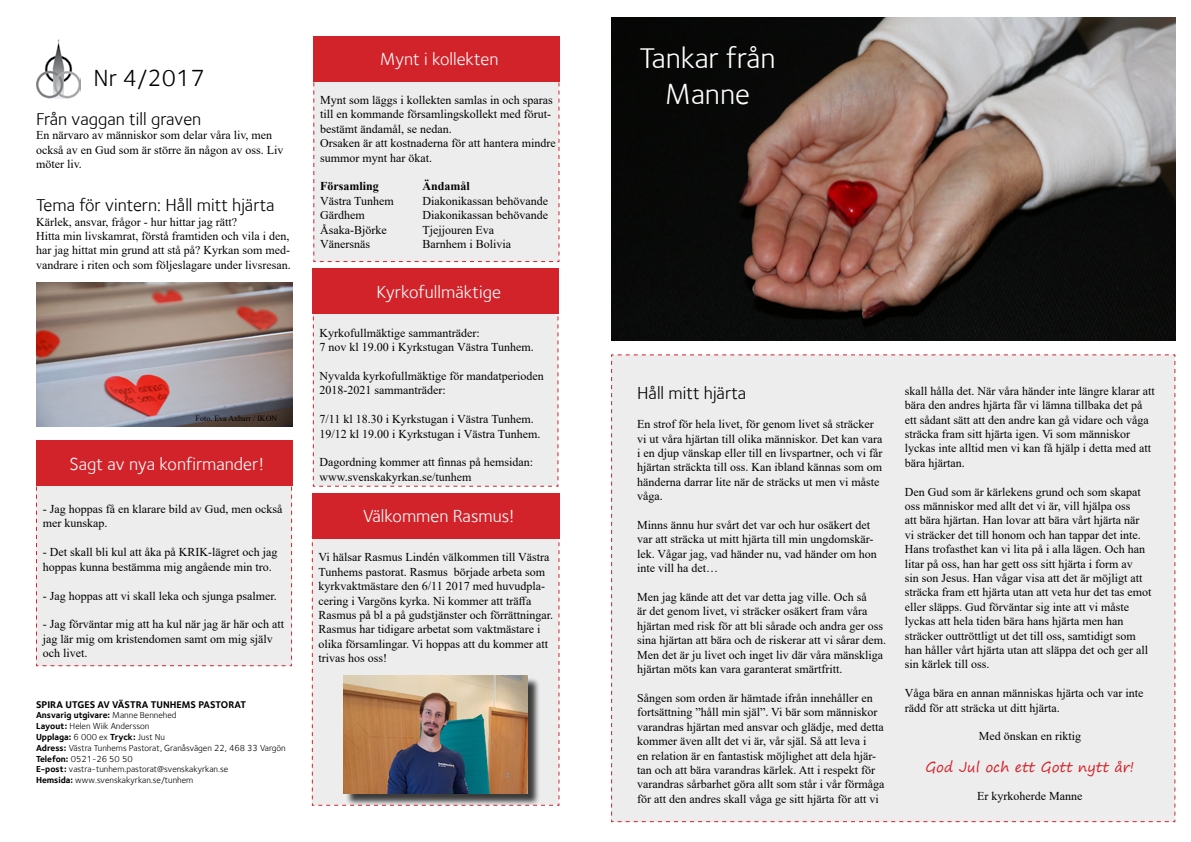
<style>
.page{position:relative;width:1191px;height:842px;background:#fff}
.page>*{position:absolute;margin:0;border:0;box-sizing:border-box;transform-origin:0 0}
.t1{font:30px/36px "Foundry Sterling";color:#fff;text-align:center}
.t2{font:24px "Foundry Sterling";color:#000}
.t3{font:18px "Foundry Sterling";color:#fff}
.t4{font:18px "Foundry Sterling";color:#000}
.t5{font:14px "Segoe Print";color:#d2232a}
.t6{font:12px/14.4px "Times New Roman";color:#000}
.t7{font:700 12px "Times New Roman";color:#000}
.t8{font:700 10px "Foundry Sterling";color:#000}
.t9{font:9px/10.8px "Foundry Sterling";color:#000}
.t10{font:8px "Times New Roman";color:#000}
.s1{font-weight:700}
</style>
<div class="page">
<img style="left:36px;top:40px;width:45px;height:59px">
<div style="left:312px;top:309px;width:247px;height:178px;background:#ededee"></div>
<div style="left:313px;top:75px;width:247px;height:187px;background:#ededee"></div>
<div style="left:311px;top:535px;width:249px;height:271px;background:#ededee"></div>
<img style="left:36px;top:282px;width:256px;height:145px">
<img style="left:611px;top:17px;width:564px;height:323px">
<div style="left:313px;top:36px;width:246px;height:45px;background:#d2232a"></div>
<div style="left:345px;top:678px;width:195px;height:129px;background:#000;opacity:.75"></div>
<img style="left:344px;top:676px;width:183px;height:118px">
<div style="left:313px;top:269px;width:246px;height:45px;background:#d2232a"></div>
<div style="left:312px;top:493px;width:247px;height:46px;background:#d2232a"></div>
<div style="left:36px;top:486px;width:256px;height:181px;background:#ededee"></div>
<div style="left:36px;top:440px;width:256px;height:46px;background:#d2232a"></div>
<div style="left:611px;top:354px;width:564px;height:469px;background:#ededee"></div>
<h2 class="t2" style="left:94px;top:64px;width:112px">Nr 4/2017</h2>
<h3 class="t4" style="left:36px;top:108px;width:167px">Från vaggan till graven</h3>
<p class="t6" style="left:36px;top:127px;width:249px">En närvaro av människor som delar våra liv, men också av en Gud som är större än någon av oss. Liv möter liv.</p>
<h3 class="t4" style="left:36px;top:195px;width:240px">Tema för vintern: Håll mitt hjärta</h3>
<p class="t6" style="left:36px;top:214px;width:256px">Kärlek, ansvar, frågor - hur hittar jag rätt?<br>Hitta min livskamrat, förstå framtiden och vila i den, har jag hittat min grund att stå på? Kyrkan som med&shy;vandrare i riten och som följeslagare under livsresan.</p>
<p class="t10" style="left:196px;top:412px;width:83px">Foto. Eva Axbarr / IKON</p>
<h3 class="t3" style="left:70px;top:453px;width:196px">Sagt av nya konfirmander!</h3>
<p class="t6" style="left:43px;top:501px;width:241px">- Jag hoppas få en klarare bild av Gud, men också mer kunskap.</p>
<p class="t6" style="left:43px;top:545px;width:236px">- Det skall bli kul att åka på KRIK-lägret och jag hoppas kunna bestämma mig angående min tro.</p>
<p class="t6" style="left:43px;top:588px;width:235px">- Jag hoppas att vi skall leka och sjunga psalmer.</p>
<p class="t6" style="left:43px;top:617px;width:243px">- Jag förväntar mig att ha kul när jag är här och att jag lär mig om kristendomen samt om mig själv och livet.</p>
<p class="t8" style="left:36px;top:698px;width:212px">SPIRA UTGES AV VÄSTRA TUNHEMS PASTORAT</p>
<p class="t9" style="left:36px;top:710px;width:251px"><span class="s1">Ansvarig utgivare:</span> Manne Bennehed<br><span class="s1">Layout:</span> Helen Wiik Andersson<br><span class="s1">Upplaga:</span> 6 000 ex <span class="s1">Tryck:</span> Just Nu<br><span class="s1">Adress:</span> Västra Tunhems Pastorat, Granåsvägen 22, 468 33 Vargön <span class="s1">Telefon:</span> 0521-26 50 50<br><span class="s1">E-post:</span> vastra-tunhem.pastorat@svenskakyrkan.se<br><span class="s1">Hemsida:</span> www.svenskakyrkan.se/tunhem</p>
<h3 class="t3" style="left:380px;top:49px;width:120px">Mynt i kollekten</h3>
<p class="t6" style="left:320px;top:92px;width:237px">Mynt som läggs i kollekten samlas in och sparas till en kommande församlingskollekt med förut&shy;bestämt ändamål, se nedan.<br>Orsaken är att kostnaderna för att hantera mindre summor mynt har ökat.</p>
<p class="t7" style="left:320px;top:178px;width:60px">Församling</p>
<p class="t7" style="left:422px;top:178px;width:49px">Ändamål</p>
<p class="t6" style="left:320px;top:193px;width:75px">Västra Tunhem</p>
<p class="t6" style="left:422px;top:193px;width:127px">Diakonikassan behövande</p>
<p class="t6" style="left:320px;top:208px;width:46px">Gärdhem</p>
<p class="t6" style="left:422px;top:208px;width:127px">Diakonikassan behövande</p>
<p class="t6" style="left:320px;top:222px;width:68px">Åsaka-Björke</p>
<p class="t6" style="left:422px;top:222px;width:73px">Tjejjouren Eva</p>
<p class="t6" style="left:320px;top:236px;width:51px">Vänersnäs</p>
<p class="t6" style="left:422px;top:236px;width:90px">Barnhem i Bolivia</p>
<h3 class="t3" style="left:376px;top:281px;width:126px">Kyrkofullmäktige</h3>
<p class="t6" style="left:319px;top:325px;width:216px">Kyrkofullmäktige sammanträder:<br>7 nov kl 19.00 i Kyrkstugan Västra Tunhem.</p>
<p class="t6" style="left:319px;top:368px;width:226px">Nyvalda kyrkofullmäktige för mandatperioden<br>2018-2021 sammanträder:</p>
<p class="t6" style="left:319px;top:411px;width:222px">7/11 kl 18.30 i Kyrkstugan i Västra Tunhem.<br>19/12 kl 19.00 i Kyrkstugan i Västra Tunhem.</p>
<p class="t6" style="left:319px;top:455px;width:215px">Dagordning kommer att finnas på hemsidan: www.svenskakyrkan.se/tunhem</p>
<h3 class="t3" style="left:363px;top:506px;width:153px">Välkommen Rasmus!</h3>
<p class="t6" style="left:318px;top:550px;width:236px">Vi hälsar Rasmus Lindén välkommen till Västra Tunhems pastorat. Rasmus började arbeta som kyrkvaktmästare den 6/11 2017 med huvudpla&shy;cering i Vargöns kyrka. Ni kommer att träffa Rasmus på bl a på gudstjänster och förrättningar.<br>Rasmus har tidigare arbetat som vaktmästare i olika församlingar. Vi hoppas att du kommer att trivas hos oss!</p>
<h1 class="t1" style="left:639px;top:40px;width:138px">Tankar från<br>Manne</h1>
<h3 class="t4" style="left:637px;top:383px;width:111px">Håll mitt hjärta</h3>
<p class="t6" style="left:637px;top:417px;width:247px">En strof för hela livet, för genom livet så sträcker vi ut våra hjärtan till olika människor. Det kan vara i en djup vänskap eller till en livspartner, och vi får hjärtan sträckta till oss. Kan ibland kännas som om händerna darrar lite när de sträcks ut men vi måste våga.</p>
<p class="t6" style="left:637px;top:517px;width:241px">Minns ännu hur svårt det var och hur osäkert det var att sträcka ut mitt hjärta till min ungdomskär&shy;lek. Vågar jag, vad händer nu, vad händer om hon inte vill ha det…</p>
<p class="t6" style="left:637px;top:589px;width:250px">Men jag kände att det var detta jag ville. Och så<br>är det genom livet, vi sträcker osäkert fram våra hjärtan med risk för att bli sårade och andra ger oss sina hjärtan att bära och de riskerar att vi sårar dem.<br>Men det är ju livet och inget liv där våra mänskliga hjärtan möts kan vara garanterat smärtfritt.</p>
<p class="t6" style="left:637px;top:690px;width:249px">Sången som orden är hämtade ifrån innehåller en fortsättning ”håll min själ”. Vi bär som människor varandras hjärtan med ansvar och glädje, med detta kommer även allt det vi är, vår själ. Så att leva i<br>en relation är en fantastisk möjlighet att dela hjär&shy;tan och att bära varandras kärlek. Att i respekt för varandras sårbarhet göra allt som står i vår förmåga för att den andres skall våga ge sitt hjärta för att vi</p>
<p class="t6" style="left:905px;top:383px;width:251px">skall hålla det. När våra händer inte längre klarar att bära den andres hjärta får vi lämna tillbaka det på ett sådant sätt att den andre kan gå vidare och våga sträcka fram sitt hjärta igen. Vi som människor lyckas inte alltid men vi kan få hjälp i detta med att bära hjärtan.</p>
<p class="t6" style="left:905px;top:484px;width:248px">Den Gud som är kärlekens grund och som skapat oss människor med allt det vi är, vill hjälpa oss<br>att bära hjärtan. Han lovar att bära vårt hjärta när vi sträcker det till honom och han tappar det inte.<br>Hans trofasthet kan vi lita på i alla lägen. Och han litar på oss, han har gett oss sitt hjärta i form av<br>sin son Jesus. Han vågar visa att det är möjligt att sträcka fram ett hjärta utan att veta hur det tas emot eller släpps. Gud förväntar sig inte att vi måste lyckas att hela tiden bära hans hjärta men han sträcker outtröttligt ut det till oss, samtidigt som han håller vårt hjärta utan att släppa det och ger all sin kärlek till oss.</p>
<p class="t6" style="left:905px;top:686px;width:240px">Våga bära en annan människas hjärta och var inte rädd för att sträcka ut ditt hjärta.</p>
<p class="t6" style="left:978px;top:729px;width:104px">Med önskan en riktig</p>
<p class="t5" style="left:925px;top:754px;width:211px">God Jul och ett Gott nytt år!</p>
<p class="t6" style="left:977px;top:789px;width:107px">Er kyrkoherde Manne</p>
</div>
